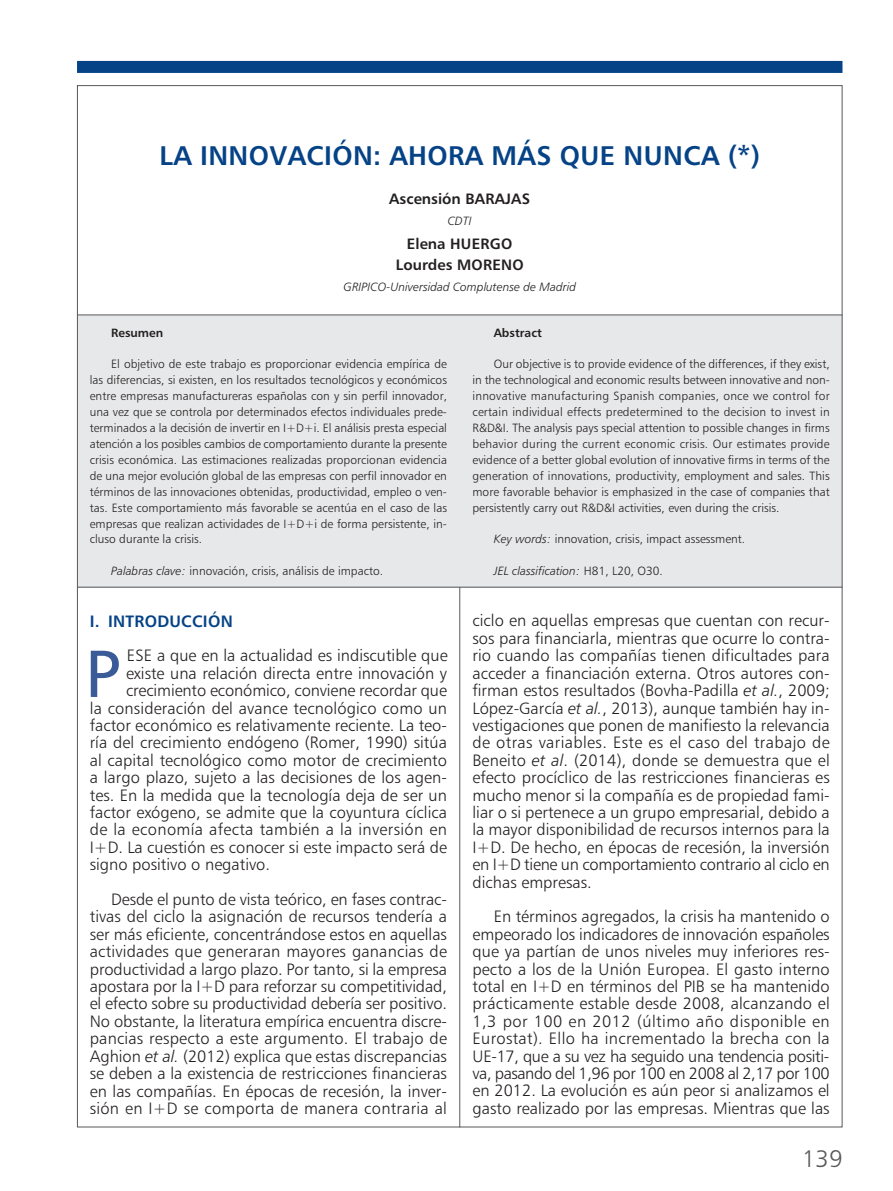
<style>
.page{position:relative;width:893px;height:1191px;background:#fff}
.page>*{position:absolute;margin:0;border:0;box-sizing:border-box;transform-origin:0 0}
.t1{font:66.6px "Humanist 777 BT Roman B";color:#3b5a98}
.t2{font:27px "Humanist 777 BT Bold B";letter-spacing:.015em;color:#054286}
.t3{font:24px "Humanist 777 BT Light B";color:#57585a}
.t4{font:16.5px/17.4px "Humanist 777 BT Light B";color:#231f20;text-align:justify}
.t5{font:16.5px "Humanist 777 BT Light B";letter-spacing:.02em;color:#231f20}
.t6{font:15px/21px "Humanist 777 BT Bold B";color:#231f20;text-align:center}
.t7{font:12px/15.9px "Humanist 777 BT Light B";color:#231f20;text-align:justify}
.t8{font:12px "Humanist 777 BT Light Italic B";color:#231f20}
.t9{font:12px "Humanist 777 BT Bold B";color:#231f20}
.s1{font-family:"Humanist 777 BT Light Italic B"}
.s2{font-family:"Humanist 777 BT Light B"}
.s3{font-family:"Humanist 777 BT Bold B";color:#054286}
</style>
<div class="page">
<div style="left:77px;top:315px;width:765px;height:272px;background:#e7e8e9"></div>
<div style="left:77px;top:61px;width:765px;height:12px;background:#054286"></div>
<hr style="left:459px;top:587px;width:1px;height:540px;background:#57585a">
<hr style="left:77px;top:314px;width:765px;height:1px;background:#57585a">
<hr style="left:77px;top:587px;width:765px;height:1px;background:#57585a">
<p class="t2" style="left:159px;top:145px;width:602px">LA INNOVACIÓN: AHORA MÁS QUE NUNCA (*)</p>
<p class="t6" style="left:389px;top:189px;width:142px">Ascensión BARAJAS</p>
<p class="t8" style="left:448px;top:216px;width:26px">CDTI</p>
<p class="t6" style="left:396px;top:234px;width:129px">Elena HUERGO<br>Lourdes MORENO</p>
<p class="t8" style="left:344px;top:282px;width:234px">GRIPICO-Universidad Complutense de Madrid</p>
<p class="t9" style="left:111px;top:328px;width:54px">Resumen</p>
<p class="t7" style="left:90px;top:357px;width:359px;text-indent:21px">El objetivo de este trabajo es proporcionar evidencia empírica de las diferencias, si existen, en los resultados tecnológicos y económicos entre empresas manufactureras españolas con y sin perfil innovador, una vez que se controla por determinados efectos individuales prede&shy;terminados a la decisión de invertir en I+D+i. El análisis presta especial atención a los posibles cambios de comportamiento durante la presente crisis económica. Las estimaciones realizadas proporcionan evidencia de una mejor evolución global de las empresas con perfil innovador en términos de las innovaciones obtenidas, productividad, empleo o ven&shy;tas. Este comportamiento más favorable se acentúa en el caso de las empresas que realizan actividades de I+D+i de forma persistente, in&shy;cluso durante la crisis.</p>
<p class="t7" style="left:111px;top:564px;width:274px"><span class="s1">Palabras clave:</span> innovación, crisis, análisis de impacto.</p>
<p class="t9" style="left:494px;top:328px;width:50px">Abstract</p>
<p class="t7" style="left:472px;top:357px;width:359px;text-indent:21px">Our objective is to provide evidence of the differences, if they exist, in the technological and economic results between innovative and non&shy;innovative manufacturing Spanish companies, once we control for certain individual effects predetermined to the decision to invest in R&amp;D&amp;I. The analysis pays special attention to possible changes in firms behavior during the current economic crisis. Our estimates provide evidence of a better global evolution of innovative firms in terms of the generation of innovations, productivity, employment and sales. This more favorable behavior is emphasized in the case of companies that persistently carry out R&amp;D&amp;I activities, even during the crisis.</p>
<p class="t7" style="left:494px;top:532px;width:253px"><span class="s1">Key words:</span> innovation, crisis, impact assessment.</p>
<p class="t8" style="left:494px;top:566px;width:171px">JEL classification: <span class="s2">H81, L20, O30.</span></p>
<p class="t4" style="left:127px;top:605px;width:322px;line-height:34.8px;text-indent:-37px"><span class="s3">I. INTRODUCCIÓN<br></span>ESE a que en la actualidad es indiscutible que</p>
<p class="t4" style="left:126px;top:665px;width:322px">existe una relación directa entre innovación y</p>
<p class="t4" style="left:126px;top:683px;width:322px">crecimiento económico, conviene recordar que</p>
<p class="t4" style="left:90px;top:700px;width:359px">la consideración del avance tecnológico como un</p>
<p class="t4" style="left:90px;top:718px;width:359px">factor económico es relativamente reciente. La teo-</p>
<p class="t4" style="left:90px;top:735px;width:359px">ría del crecimiento endógeno (Romer, 1990) sitúa</p>
<p class="t4" style="left:90px;top:752px;width:359px">al capital tecnológico como motor de crecimiento</p>
<p class="t4" style="left:90px;top:770px;width:359px">a largo plazo, sujeto a las decisiones de los agen-</p>
<p class="t4" style="left:90px;top:787px;width:359px">tes. En la medida que la tecnología deja de ser un</p>
<p class="t4" style="left:90px;top:805px;width:359px">factor exógeno, se admite que la coyuntura cíclica</p>
<p class="t5" style="left:90px;top:823px;width:359px">de la economía afecta también a la inversión en</p>
<p class="t4" style="left:90px;top:839px;width:359px">I+D. La cuestión es conocer si este impacto será de</p>
<p class="t4" style="left:90px;top:857px;width:182px">signo positivo o negativo.</p>
<p class="t4" style="left:90px;top:892px;width:359px;text-indent:21px">Desde el punto de vista teórico, en fases contrac&shy;tivas del ciclo la asignación de recursos tendería a ser más eficiente, concentrándose estos en aquellas actividades que generaran mayores ganancias de productividad a largo plazo. Por tanto, si la empresa apostara por la I+D para reforzar su competitividad, el efecto sobre su productividad debería ser positivo.<br>No obstante, la literatura empírica encuentra discre&shy;pancias respecto a este argumento. El trabajo de Aghion <span class="s1">et al.</span> (2012) explica que estas discrepancias se deben a la existencia de restricciones financieras en las compañías. En épocas de recesión, la inver&shy;sión en I+D se comporta de manera contraria al</p>
<p class="t1" style="left:85px;top:632px;width:37px">P</p>
<p class="t4" style="left:472px;top:613px;width:359px">ciclo en aquellas empresas que cuentan con recur&shy;sos para financiarla, mientras que ocurre lo contra&shy;rio cuando las compañías tienen dificultades para acceder a financiación externa. Otros autores con&shy;firman estos resultados (Bovha-Padilla <span class="s1">et al.</span>, 2009; López-García <span class="s1">et al.</span>, 2013), aunque también hay in&shy;vestigaciones que ponen de manifiesto la relevancia de otras variables. Este es el caso del trabajo de Beneito <span class="s1">et al</span>. (2014), donde se demuestra que el efecto procíclico de las restricciones financieras es mucho menor si la compañía es de propiedad fami&shy;liar o si pertenece a un grupo empresarial, debido a la mayor disponibilidad de recursos internos para la I+D. De hecho, en épocas de recesión, la inversión en I+D tiene un comportamiento contrario al ciclo en dichas empresas.</p>
<p class="t4" style="left:472px;top:909px;width:359px;text-indent:21px">En términos agregados, la crisis ha mantenido o empeorado los indicadores de innovación españoles que ya partían de unos niveles muy inferiores res&shy;pecto a los de la Unión Europea. El gasto interno total en I+D en términos del PIB se ha mantenido prácticamente estable desde 2008, alcanzando el 1,3 por 100 en 2012 (último año disponible en Eurostat). Ello ha incrementado la brecha con la UE-17, que a su vez ha seguido una tendencia positi&shy;va, pasando del 1,96 por 100 en 2008 al 2,17 por 100 en 2012. La evolución es aún peor si analizamos el gasto realizado por las empresas. Mientras que las</p>
<p class="t3" style="left:802px;top:1148px;width:42px">139</p>
</div>
